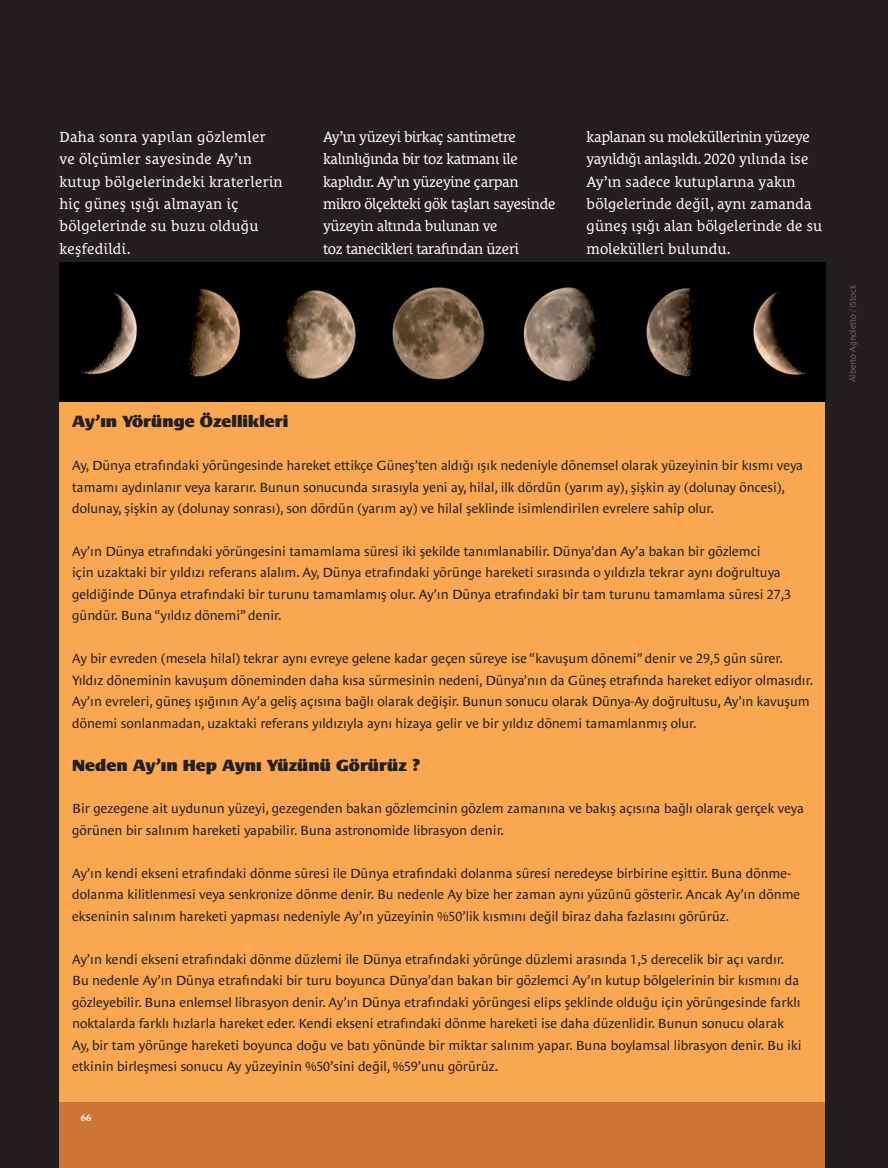
<style>
.page{position:relative;width:888px;height:1168px;background:#fff}
.page>*{position:absolute;margin:0;border:0;box-sizing:border-box;transform-origin:0 0}
.t1{font:900 16.5px "Le Monde Sans Pro";color:#231f20}
.t2{font:15px/22.4px "Le Monde Courrier Pro";letter-spacing:-.02em;color:#fff}
.t3{font:15px/22.4px "Le Monde Courrier Pro";color:#fff}
.t4{font:15px/22.4px "Le Monde Courrier Pro";letter-spacing:.02em;color:#fff}
.t5{font:13.5px/21.5px "Le Monde Sans Pro";color:#231f20}
.t6{font:700 10.35px "Minion Pro";color:#fff}
.t7{font:300 expanded 9px "Le Monde Sans Pro";letter-spacing:-.01em;color:#8a8c8f}
</style>
<div class="page">
<div style="left:0;top:0;width:888px;height:1167px;background:#231f20"></div>
<div style="left:59px;top:1040px;width:766px;height:127px;background:#cd7536"></div>
<div style="left:59px;top:401px;width:766px;height:700px;background:#f9a851"></div>
<img style="left:59px;top:262px;width:766px;height:139px">
<p class="t4" style="left:59px;top:127px;width:225px">Daha sonra yapılan gözlemler ve ölçümler sayesinde Ay’ın kutup bölgelerindeki kraterlerin hiç güneş ışığı almayan iç bölgelerinde su buzu olduğu keşfedildi.</p>
<p class="t2" style="left:323px;top:127px;width:234px">Ay’ın yüzeyi birkaç santimetre kalınlığında bir toz katmanı ile kaplıdır. Ay’ın yüzeyine çarpan mikro ölçekteki gök taşları sayesinde yüzeyin altında bulunan ve<br>toz tanecikleri tarafından üzeri</p>
<p class="t3" style="left:586px;top:127px;width:237px">kaplanan su moleküllerinin yüzeye yayıldığı anlaşıldı. 2020 yılında ise Ay’ın sadece kutuplarına yakın bölgelerinde değil, aynı zamanda güneş ışığı alan bölgelerinde de su molekülleri bulundu.</p>
<p class="t1" style="left:72px;top:414px;width:218px">Ay’ın Yörünge Özellikleri</p>
<p class="t5" style="left:72px;top:455px;width:732px">Ay, Dünya etrafındaki yörüngesinde hareket ettikçe Güneş’ten aldığı ışık nedeniyle dönemsel olarak yüzeyinin bir kısmı veya tamamı aydınlanır veya kararır. Bunun sonucunda sırasıyla yeni ay, hilal, ilk dördün (yarım ay), şişkin ay (dolunay öncesi), dolunay, şişkin ay (dolunay sonrası), son dördün (yarım ay) ve hilal şeklinde isimlendirilen evrelere sahip olur.</p>
<p class="t5" style="left:72px;top:541px;width:720px">Ay’ın Dünya etrafındaki yörüngesini tamamlama süresi iki şekilde tanımlanabilir. Dünya’dan Ay’a bakan bir gözlemci<br>için uzaktaki bir yıldızı referans alalım. Ay, Dünya etrafındaki yörünge hareketi sırasında o yıldızla tekrar aynı doğrultuya geldiğinde Dünya etrafındaki bir turunu tamamlamış olur. Ay’ın Dünya etrafındaki bir tam turunu tamamlama süresi 27,3 gündür. Buna “yıldız dönemi” denir.</p>
<p class="t5" style="left:72px;top:649px;width:742px">Ay bir evreden (mesela hilal) tekrar aynı evreye gelene kadar geçen süreye ise “kavuşum dönemi” denir ve 29,5 gün sürer.<br>Yıldız döneminin kavuşum döneminden daha kısa sürmesinin nedeni, Dünya’nın da Güneş etrafında hareket ediyor olmasıdır.<br>Ay’ın evreleri, güneş ışığının Ay’a geliş açısına bağlı olarak değişir. Bunun sonucu olarak Dünya-Ay doğrultusu, Ay’ın kavuşum dönemi sonlanmadan, uzaktaki referans yıldızıyla aynı hizaya gelir ve bir yıldız dönemi tamamlanmış olur.</p>
<p class="t1" style="left:72px;top:758px;width:350px">Neden Ay’ın Hep Aynı Yüzünü Görürüz ?</p>
<p class="t5" style="left:72px;top:799px;width:733px">Bir gezegene ait uydunun yüzeyi, gezegenden bakan gözlemcinin gözlem zamanına ve bakış açısına bağlı olarak gerçek veya görünen bir salınım hareketi yapabilir. Buna astronomide librasyon denir.</p>
<p class="t5" style="left:72px;top:863px;width:729px">Ay’ın kendi ekseni etrafındaki dönme süresi ile Dünya etrafındaki dolanma süresi neredeyse birbirine eşittir. Buna dönme&shy;dolanma kilitlenmesi veya senkronize dönme denir. Bu nedenle Ay bize her zaman aynı yüzünü gösterir. Ancak Ay’ın dönme ekseninin salınım hareketi yapması nedeniyle Ay’ın yüzeyinin %50’lik kısmını değil biraz daha fazlasını görürüz.</p>
<p class="t5" style="left:72px;top:949px;width:730px">Ay’ın kendi ekseni etrafındaki dönme düzlemi ile Dünya etrafındaki yörünge düzlemi arasında 1,5 derecelik bir açı vardır.<br>Bu nedenle Ay’ın Dünya etrafındaki bir turu boyunca Dünya’dan bakan bir gözlemci Ay’ın kutup bölgelerinin bir kısmını da gözleyebilir. Buna enlemsel librasyon denir. Ay’ın Dünya etrafındaki yörüngesi elips şeklinde olduğu için yörüngesinde farklı noktalarda farklı hızlarla hareket eder. Kendi ekseni etrafındaki dönme hareketi ise daha düzenlidir. Bunun sonucu olarak Ay, bir tam yörünge hareketi boyunca doğu ve batı yönünde bir miktar salınım yapar. Buna boylamsal librasyon denir. Bu iki etkinin birleşmesi sonucu Ay yüzeyinin %50’sini değil, %59’unu görürüz.</p>
<p class="t6" style="left:81px;top:1111px;width:12px">66</p>
<p class="t7" style="left:849px;top:382px;width:99px;rotate:-90deg">Alberto Agnoletto / iStock</p>
</div>
